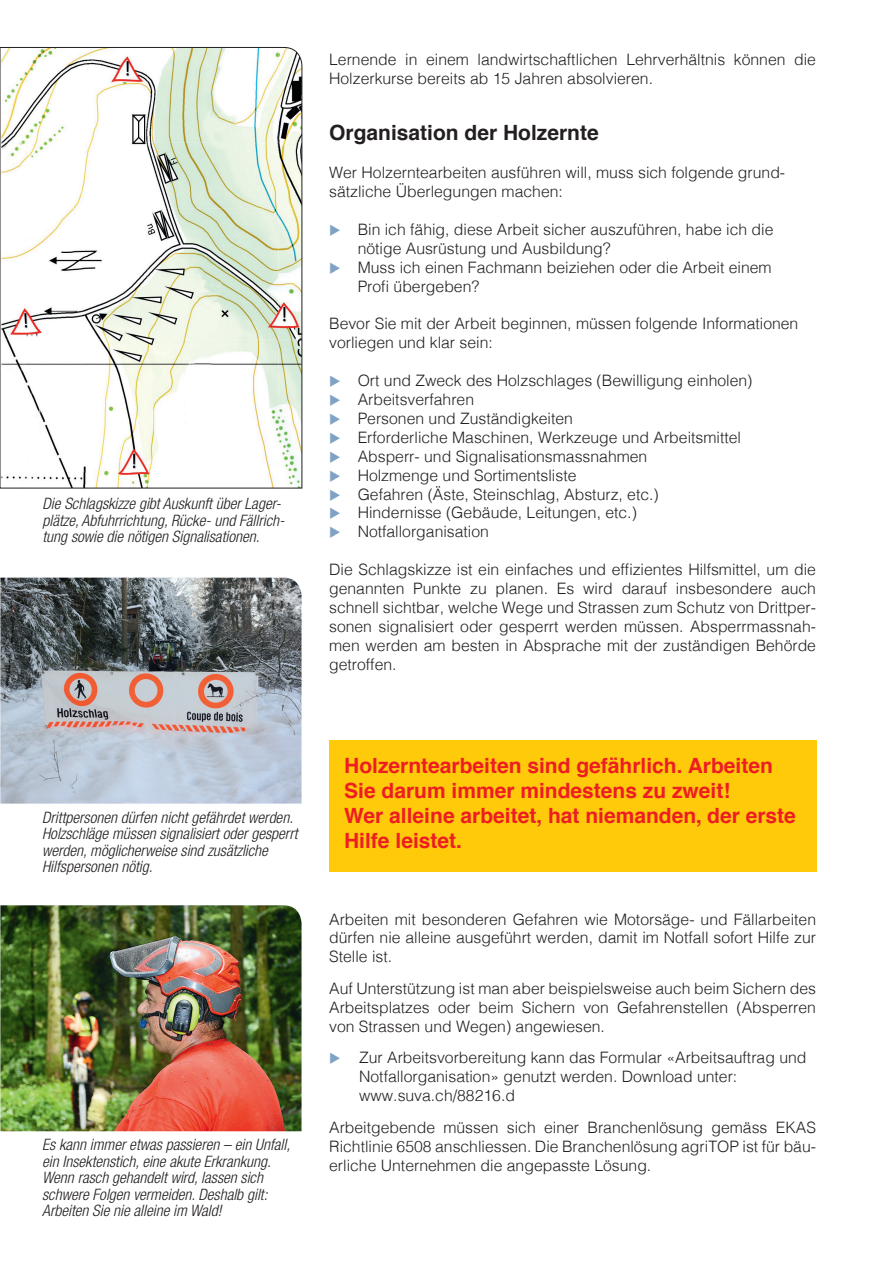
<style>
.page{position:relative;width:893px;height:1263px;background:#fff}
.page>*{position:absolute;margin:0;border:0;box-sizing:border-box;transform-origin:0 0}
.t1{font:700 21px/25.2px "Helvetica";color:#ee1d23}
.t2{font:700 21px "Helvetica";color:#231f20}
.t3{font:300 15.75px/18.9px "Helvetica";color:#231f20}
.t4{font:italic 300 condensed 15.75px/16.5px "Helvetica Neue";color:#231f20}
.s1{color:#7fa2c5}
</style>
<div class="page">
<div style="left:329px;top:740px;width:487px;height:132px;background:#feca0a"></div>
<svg style="left:0;top:47px;width:302px;height:441px"></svg>
<img style="left:0;top:578px;width:302px;height:226px">
<img style="left:0;top:905px;width:302px;height:226px">
<p class="t4" style="left:43px;top:495px;width:243px">Die Schlagskizze gibt Auskunft über Lager&shy;plätze, Abfuhrrichtung, Rücke- und Fällrich&shy;tung sowie die nötigen Signalisationen.</p>
<p class="t3" style="left:329px;top:49px;width:488px">Lernende in einem landwirtschaftlichen Lehrverhältnis können die<br>Holzerkurse bereits ab 15 Jahren absolvieren.</p>
<h1 class="t2" style="left:329px;top:116px;width:271px">Organisation der Holzernte</h1>
<p class="t3" style="left:329px;top:162px;width:458px">Wer Holzerntearbeiten ausführen will, muss sich folgende grund&shy;sätzliche Überlegungen machen:</p>
<p class="t3" style="left:358px;top:219px;width:417px;text-indent:-29px"><span class="s1">◆</span> Bin ich fähig, diese Arbeit sicher auszuführen, habe ich die nötige Ausrüstung und Ausbildung?</p>
<p class="t3" style="left:358px;top:257px;width:416px;text-indent:-29px"><span class="s1">◆</span> Muss ich einen Fachmann beiziehen oder die Arbeit einem<br>Profi übergeben?</p>
<p class="t3" style="left:329px;top:313px;width:471px">Bevor Sie mit der Arbeit beginnen, müssen folgende Informationen vorliegen und klar sein:</p>
<p class="t3" style="left:329px;top:370px;width:425px"><span class="s1">◆</span> Ort und Zweck des Holzschlages (Bewilligung einholen)</p>
<p class="t3" style="left:329px;top:389px;width:146px"><span class="s1">◆</span> Arbeitsverfahren</p>
<p class="t3" style="left:329px;top:408px;width:245px"><span class="s1">◆</span> Personen und Zuständigkeiten</p>
<p class="t3" style="left:329px;top:427px;width:413px"><span class="s1">◆</span> Erforderliche Maschinen, Werkzeuge und Arbeitsmittel</p>
<p class="t3" style="left:329px;top:446px;width:320px"><span class="s1">◆</span> Absperr- und Signalisationsmassnahmen</p>
<p class="t3" style="left:329px;top:464px;width:249px"><span class="s1">◆</span> Holzmenge und Sortimentsliste</p>
<p class="t3" style="left:329px;top:483px;width:331px"><span class="s1">◆</span> Gefahren (Äste, Steinschlag, Absturz, etc.)</p>
<p class="t3" style="left:329px;top:502px;width:309px"><span class="s1">◆</span> Hindernisse (Gebäude, Leitungen, etc.)</p>
<p class="t3" style="left:329px;top:521px;width:161px"><span class="s1">◆</span> Notfallorganisation</p>
<p class="t3" style="left:329px;top:559px;width:488px;text-align:justify">Die Schlagskizze ist ein einfaches und effizientes Hilfsmittel, um die genannten Punkte zu planen. Es wird darauf insbesondere auch schnell sichtbar, welche Wege und Strassen zum Schutz von Drittper&shy;sonen signalisiert oder gesperrt werden müssen. Absperrmassnah&shy;men werden am besten in Absprache mit der zuständigen Behörde getroffen.</p>
<p class="t4" style="left:42px;top:808px;width:257px">Drittpersonen dürfen nicht gefährdet werden.<br>Holzschläge müssen signalisiert oder gesperrt werden, möglicherweise sind zusätzliche Hilfspersonen nötig.</p>
<p class="t4" style="left:42px;top:1136px;width:250px">Es kann immer etwas passieren – ein Unfall, ein Insektenstich, eine akute Erkrankung.<br>Wenn rasch gehandelt wird, lassen sich schwere Folgen vermeiden. Deshalb gilt:<br>Arbeiten Sie nie alleine im Wald!</p>
<h1 class="t1" style="left:344px;top:753px;width:453px">Holzerntearbeiten sind gefährlich. Arbeiten Sie darum immer mindestens zu zweit!<br>Wer alleine arbeitet, hat niemanden, der erste Hilfe leistet.</h1>
<p class="t3" style="left:329px;top:908px;width:488px;text-align:justify">Arbeiten mit besonderen Gefahren wie Motorsäge- und Fällarbeiten dürfen nie alleine ausgeführt werden, damit im Notfall sofort Hilfe zur Stelle ist.</p>
<p class="t3" style="left:329px;top:978px;width:488px;text-align:justify">Auf Unterstützung ist man aber beispielsweise auch beim Sichern des Arbeitsplatzes oder beim Sichern von Gefahrenstellen (Absperren von Strassen und Wegen) angewiesen.</p>
<p class="t3" style="left:359px;top:1047px;width:449px;text-indent:-30px"><span class="s1">◆</span> Zur Arbeitsvorbereitung kann das Formular «Arbeitsauftrag und<br>Notfallorganisation» genutzt werden. Download unter: www.suva.ch/88216.d</p>
<p class="t3" style="left:329px;top:1117px;width:488px;text-align:justify">Arbeitgebende müssen sich einer Branchenlösung gemäss EKAS Richtlinie 6508 anschliessen. Die Branchenlösung agriTOP ist für bäu&shy;erliche Unternehmen die angepasste Lösung.</p>
</div>
